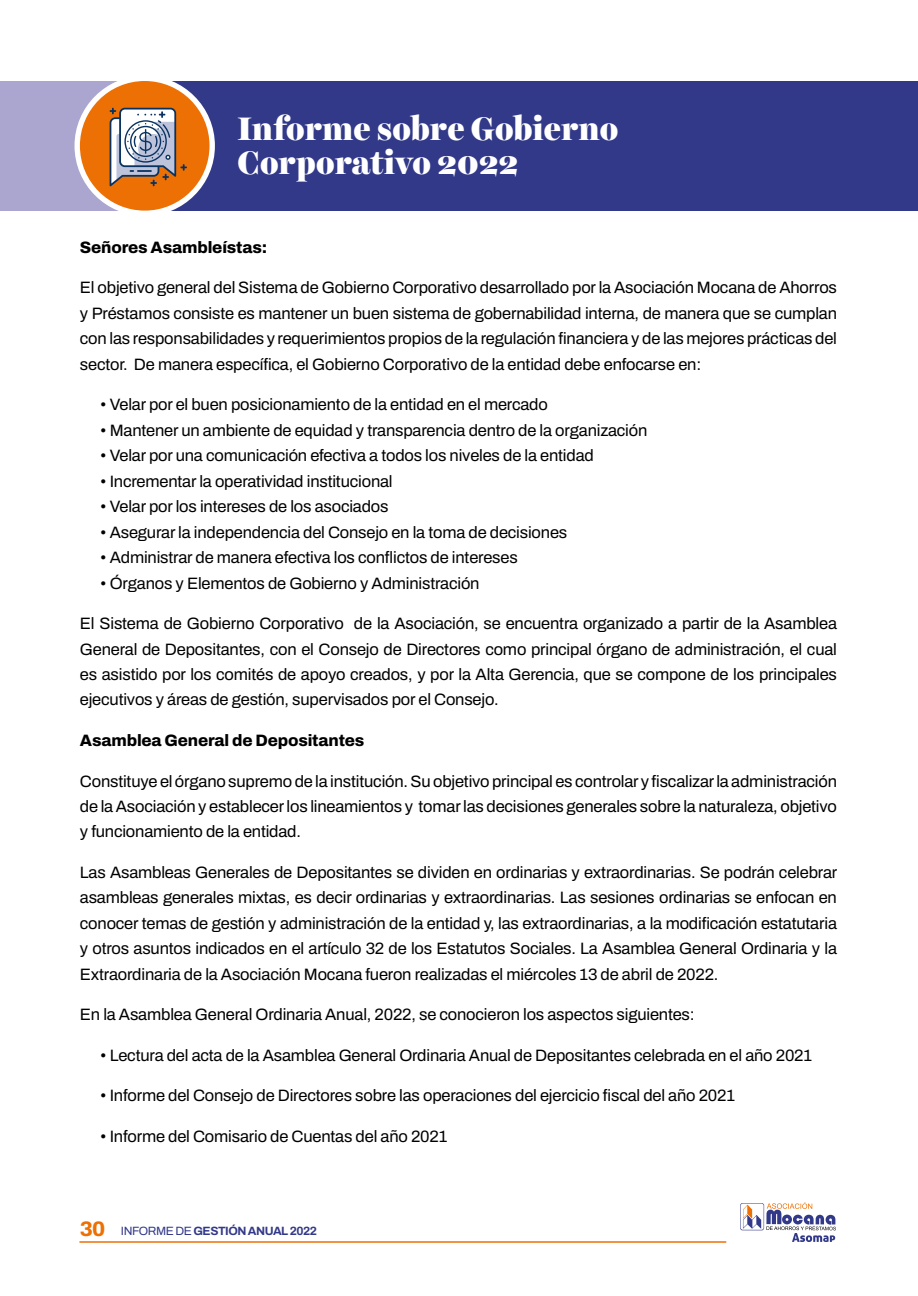
<style>
.page{position:relative;width:918px;height:1296px;background:#fff}
.page>*{position:absolute;margin:0;border:0;box-sizing:border-box;transform-origin:0 0}
.t1{font:900 33px/34.5px "Harriet Display";color:#fff}
.t2{font:16.5px/25.5px "Archivo";letter-spacing:-.01em;color:#000;text-align:justify}
.t3{font:800 16.5px "Archivo";letter-spacing:-.01em;color:#000}
.t4{font:700 12px "Archivo";letter-spacing:-.04em;color:#323988}
.s1{font-weight:800;font-size:21px;color:#ed7004}
.s2{font-weight:400}
</style>
<div class="page">
<svg style="left:740px;top:1202px;width:96px;height:40px"></svg>
<hr style="left:80px;top:1241px;width:646px;height:2px;background:#ed7004">
<div style="left:0;top:81px;width:199px;height:130px;background:#aaa6d0"></div>
<div style="left:137px;top:81px;width:781px;height:130px;background:#323988"></div>
<div style="left:75px;top:76px;width:140px;height:140px;background:#fff;border-radius:50%"></div>
<div style="left:80px;top:81px;width:130px;height:130px;background:#ed7004;border-radius:50%"></div>
<svg style="left:110px;top:108px;width:77px;height:78px"></svg>
<h1 class="t1" style="left:238px;top:111px;width:382px">Informe sobre Gobierno<br>Corporativo 2022</h1>
<p class="t3" style="left:80px;top:235px;width:189px">Señores Asambleístas:</p>
<p class="t2" style="left:80px;top:275px;width:759px">El objetivo general del Sistema de Gobierno Corporativo desarrollado por la Asociación Mocana de Ahorros y Préstamos consiste es mantener un buen sistema de gobernabilidad interna, de manera que se cumplan con las responsabilidades y requerimientos propios de la regulación financiera y de las mejores prácticas del sector. De manera específica, el Gobierno Corporativo de la entidad debe enfocarse en:</p>
<p class="t2" style="left:100px;top:392px;width:449px">• Velar por el buen posicionamiento de la entidad en el mercado</p>
<p class="t2" style="left:100px;top:417px;width:549px">• Mantener un ambiente de equidad y transparencia dentro de la organización</p>
<p class="t2" style="left:100px;top:443px;width:495px">• Velar por una comunicación efectiva a todos los niveles de la entidad</p>
<p class="t2" style="left:100px;top:468px;width:294px">• Incrementar la operatividad institucional</p>
<p class="t2" style="left:100px;top:494px;width:290px">• Velar por los intereses de los asociados</p>
<p class="t2" style="left:100px;top:519px;width:469px">• Asegurar la independencia del Consejo en la toma de decisiones</p>
<p class="t2" style="left:100px;top:545px;width:419px">• Administrar de manera efectiva los conflictos de intereses</p>
<p class="t2" style="left:100px;top:570px;width:381px">• Órganos y Elementos de Gobierno y Administración</p>
<p class="t2" style="left:80px;top:611px;width:759px">El Sistema de Gobierno Corporativo de la Asociación, se encuentra organizado a partir de la Asamblea General de Depositantes, con el Consejo de Directores como principal órgano de administración, el cual es asistido por los comités de apoyo creados, y por la Alta Gerencia, que se compone de los principales ejecutivos y áreas de gestión, supervisados por el Consejo.</p>
<p class="t3" style="left:80px;top:728px;width:286px">Asamblea General de Depositantes</p>
<p class="t2" style="left:80px;top:768px;width:759px">Constituye el órgano supremo de la institución. Su objetivo principal es controlar y fiscalizar la administración de la Asociación y establecer los lineamientos y tomar las decisiones generales sobre la naturaleza, objetivo y funcionamiento de la entidad.</p>
<p class="t2" style="left:80px;top:860px;width:759px">Las Asambleas Generales de Depositantes se dividen en ordinarias y extraordinarias. Se podrán celebrar asambleas generales mixtas, es decir ordinarias y extraordinarias. Las sesiones ordinarias se enfocan en conocer temas de gestión y administración de la entidad y, las extraordinarias, a la modificación estatutaria y otros asuntos indicados en el artículo 32 de los Estatutos Sociales. La Asamblea General Ordinaria y la Extraordinaria de la Asociación Mocana fueron realizadas el miércoles 13 de abril de 2022.</p>
<p class="t2" style="left:80px;top:1002px;width:616px">En la Asamblea General Ordinaria Anual, 2022, se conocieron los aspectos siguientes:</p>
<p class="t2" style="left:100px;top:1043px;width:713px">• Lectura del acta de la Asamblea General Ordinaria Anual de Depositantes celebrada en el año 2021</p>
<p class="t2" style="left:100px;top:1083px;width:636px">• Informe del Consejo de Directores sobre las operaciones del ejercicio fiscal del año 2021</p>
<p class="t2" style="left:100px;top:1124px;width:349px">• Informe del Comisario de Cuentas del año 2021</p>
<p class="t4" style="left:80px;top:1222px;width:239px"><span class="s1">30</span> <span class="s2">INFORME DE</span> GESTIÓN ANUAL 2022</p>
</div>
